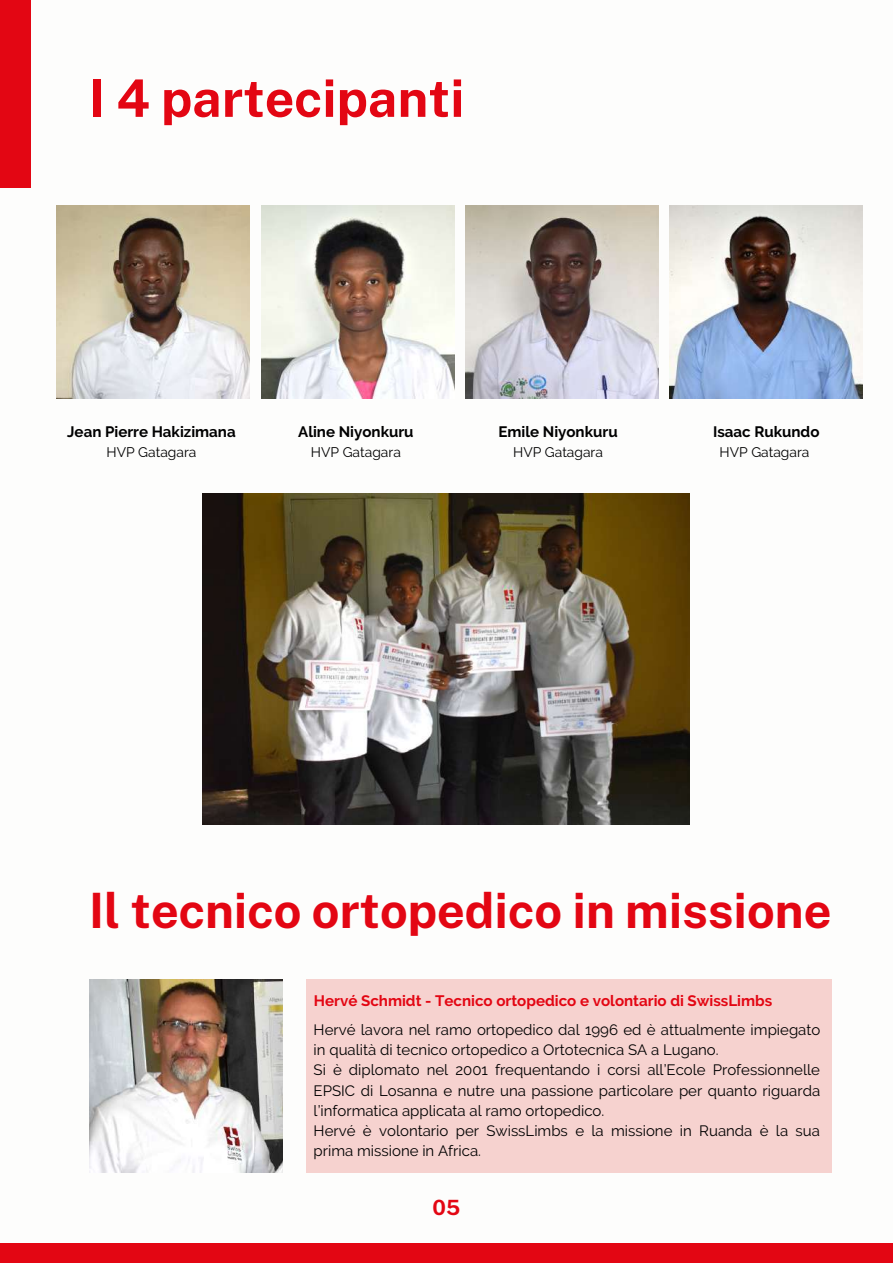
<style>
.page{position:relative;width:893px;height:1264px;background:#fff}
.page>*{position:absolute;margin:0;border:0;box-sizing:border-box;transform-origin:0 0}
.t1{font:700 51.75px "Public Sans";color:#e30613}
.t2{font:700 48.75px "Public Sans";color:#e30613}
.t3{font:700 21px "Public Sans";color:#e30613}
.t4{font:700 15.15px "Raleway";color:#000}
.t5{font:700 15.15px "Raleway";color:#e30613}
.t6{font:15px/20.2px "Raleway";color:#000}
.t7{font:13.8px "Raleway";color:#000}
</style>
<div class="page">
<div style="left:0;top:1242px;width:892px;height:20px;background:#e30613"></div>
<div style="left:0;top:0;width:31px;height:187px;background:#e30613"></div>
<img style="left:57px;top:205px;width:193px;height:193px">
<img style="left:261px;top:205px;width:193px;height:193px">
<img style="left:465px;top:205px;width:193px;height:193px">
<img style="left:669px;top:205px;width:193px;height:193px">
<img style="left:203px;top:494px;width:486px;height:330px">
<div style="left:306px;top:979px;width:525px;height:194px;background:#f6d2cf"></div>
<img style="left:89px;top:979px;width:193px;height:193px">
<h1 class="t1" style="left:89px;top:68px;width:377px">I 4 partecipanti</h1>
<p class="t4" style="left:67px;top:423px;width:170px">Jean Pierre Hakizimana</p>
<p class="t7" style="left:106px;top:444px;width:91px">HVP Gatagara</p>
<p class="t4" style="left:298px;top:423px;width:117px">Aline Niyonkuru</p>
<p class="t7" style="left:311px;top:444px;width:91px">HVP Gatagara</p>
<p class="t4" style="left:498px;top:423px;width:121px">Emile Niyonkuru</p>
<p class="t7" style="left:513px;top:444px;width:91px">HVP Gatagara</p>
<p class="t4" style="left:713px;top:423px;width:108px">Isaac Rukundo</p>
<p class="t7" style="left:719px;top:444px;width:91px">HVP Gatagara</p>
<h2 class="t2" style="left:89px;top:881px;width:743px">Il tecnico ortopedico in missione</h2>
<p class="t5" style="left:314px;top:991px;width:460px">Hervé Schmidt - Tecnico ortopedico e volontario di SwissLimbs</p>
<p class="t6" style="left:313px;top:1019px;width:508px">Hervé lavora nel ramo ortopedico dal 1996 ed è attualmente impiegato in qualità di tecnico ortopedico a Ortotecnica SA a Lugano.<br>Si è diplomato nel 2001 frequentando i corsi all’Ecole Professionnelle EPSIC di Losanna e nutre una passione particolare per quanto riguarda l’informatica applicata al ramo ortopedico.<br>Hervé è volontario per SwissLimbs e la missione in Ruanda è la sua prima missione in Africa.</p>
<h3 class="t3" style="left:432px;top:1194px;width:29px">05</h3>
</div>
